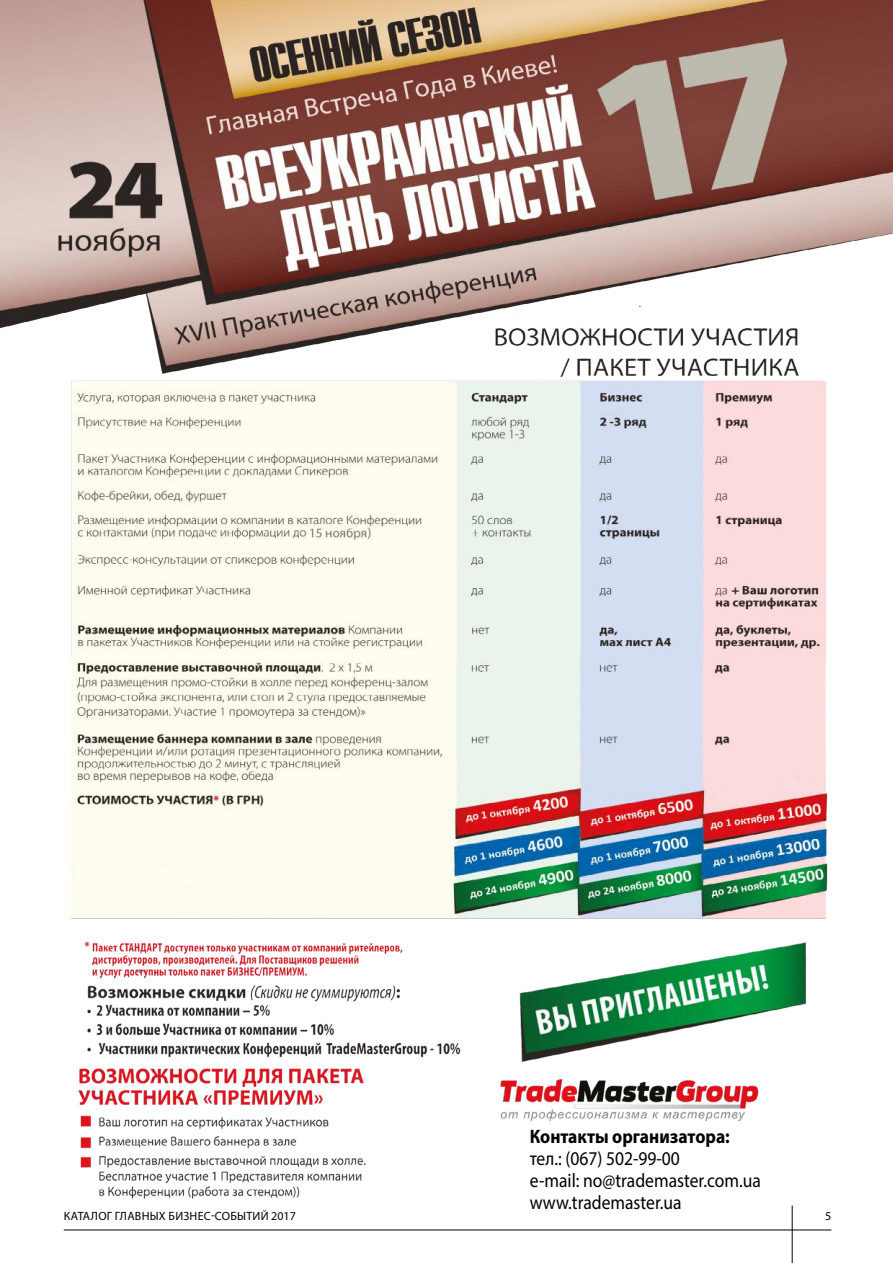
<style>
.page{position:relative;width:893px;height:1263px;background:#fff}
.page>*{position:absolute;margin:0;border:0;box-sizing:border-box;transform-origin:0 0}
.t1{font:19.5px/22.2px "Myriad Pro";color:#000;scale:.9 1}
.t2{font:700 19.5px "Myriad Pro";color:#000;scale:.9 1}
.t3{font:12px "Myriad Pro";letter-spacing:.02em;color:#000}
</style>
<div class="page">
<hr style="left:64px;top:1230px;width:767px;height:1px;background:#000">
<hr style="left:792px;top:1205px;width:1px;height:58px;background:#000">
<img style="left:0;top:0;width:893px;height:1208px">
<p class="t2" style="left:530px;top:1123px;width:224px">Контакты организатора:</p>
<p class="t1" style="left:530px;top:1147px;width:258px">тел.: (067) 502-99-00<br>e-mail: no@trademaster.com.ua www.trademaster.ua</p>
<p class="t3" style="left:64px;top:1209px;width:233px">КАТАЛОГ ГЛАВНЫХ БИЗНЕС-СОБЫТИЙ 2017</p>
<p class="t3" style="left:825px;top:1209px;width:8px">5</p>
</div>
